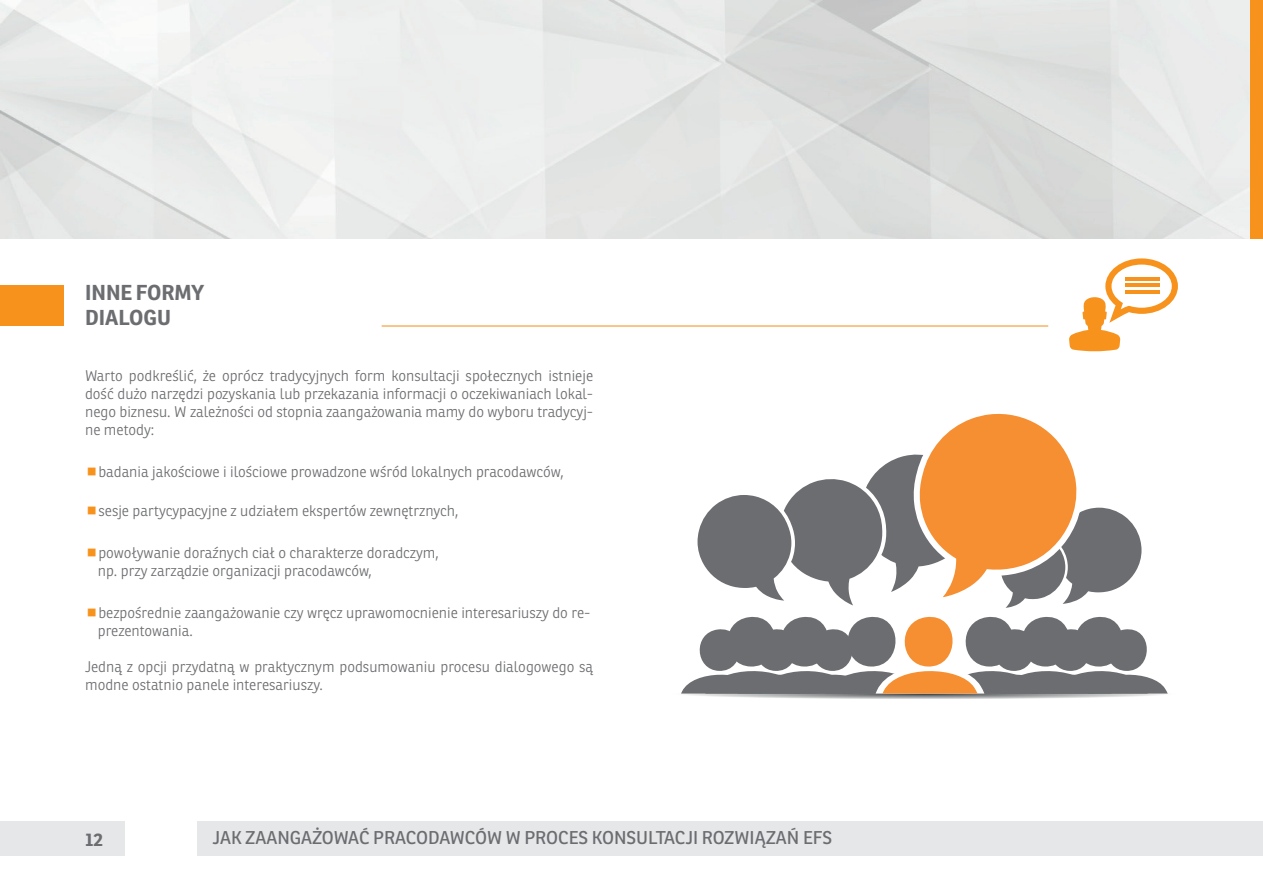
<style>
.page{position:relative;width:1263px;height:893px;background:#fff}
.page>*{position:absolute;margin:0;border:0;box-sizing:border-box;transform-origin:0 0}
.t1{font:700 21px/25.2px "Ronnia";color:#6c6d70}
.t2{font:18px "Ronnia";color:#6c6d70}
.t3{font:700 18px "Ronnia";color:#6c6d70}
.t4{font:300 15px/18px "Ronnia";color:#6c6d70}
</style>
<div class="page">
<svg style="left:1069px;top:258px;width:109px;height:94px"></svg>
<div style="left:1250px;top:0;width:13px;height:238px;background:#f7931d"></div>
<div style="left:0;top:285px;width:64px;height:40px;background:#f7931d"></div>
<hr style="left:382px;top:325px;width:666px;height:2px;background:#f7931d">
<svg style="left:681px;top:413px;width:487px;height:286px"></svg>
<div style="left:0;top:821px;width:124px;height:35px;background:#e6e7e9"></div>
<div style="left:198px;top:821px;width:1065px;height:35px;background:#e6e7e9"></div>
<h1 class="t1" style="left:85px;top:280px;width:121px">INNE FORMY<br>DIALOGU</h1>
<p class="t4" style="left:85px;top:366px;width:510px;text-align:justify">Warto podkreślić, że oprócz tradycyjnych form konsultacji społecznych istnieje dość dużo narzędzi pozyskania lub przekazania informacji o oczekiwaniach lokal&shy;nego biznesu. W zależności od stopnia zaangażowania mamy do wyboru tradycyj&shy;ne metody:</p>
<p class="t4" style="left:98px;top:462px;width:467px">badania jakościowe i ilościowe prowadzone wśród lokalnych pracodawców,</p>
<p class="t4" style="left:98px;top:501px;width:361px">sesje partycypacyjne z udziałem ekspertów zewnętrznych,</p>
<p class="t4" style="left:98px;top:543px;width:342px">powoływanie doraźnych ciał o charakterze doradczym, np. przy zarządzie organizacji pracodawców,</p>
<p class="t4" style="left:98px;top:603px;width:494px">bezpośrednie zaangażowanie czy wręcz uprawomocnienie interesariuszy do re&shy;prezentowania.</p>
<p class="t4" style="left:85px;top:657px;width:510px">Jedną z opcji przydatną w praktycznym podsumowaniu procesu dialogowego są modne ostatnio panele interesariuszy.</p>
<p class="t3" style="left:85px;top:828px;width:20px">12</p>
<p class="t2" style="left:213px;top:826px;width:621px">JAK ZAANGAŻOWAĆ PRACODAWCÓW W PROCES KONSULTACJI ROZWIĄZAŃ EFS</p>
</div>
